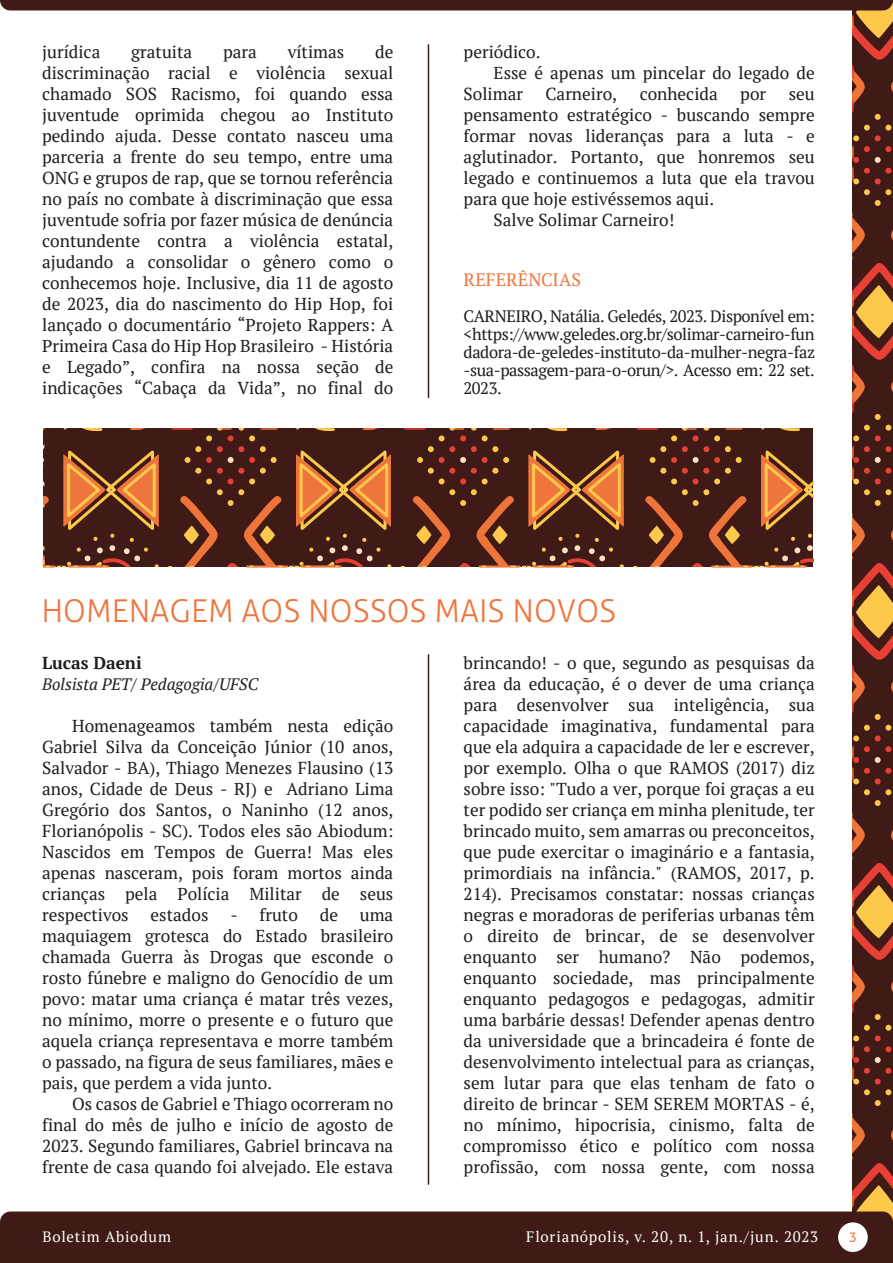
<style>
.page{position:relative;width:893px;height:1263px;background:#fff}
.page>*{position:absolute;margin:0;border:0;box-sizing:border-box;transform-origin:0 0}
.t1{font:300 31.5px "Aller";color:#ee763e}
.t2{font:18px "PT Serif";color:#ee763e}
.t3{font:17.25px/21px "PT Serif";color:#1d1d1b;text-align:justify}
.t4{font:700 17.25px "PT Serif";color:#1d1d1b}
.t5{font:16.5px/18px "PT Serif";letter-spacing:-.025em;color:#1d1d1b;text-align:justify}
.t6{font:italic 16.5px "PT Serif";color:#1d1d1b}
.t7{font:15px "PT Serif";letter-spacing:.055em;color:#fff}
.t8{font:13.05px "Aller";color:#ee763e}
</style>
<div class="page">
<hr style="left:428px;top:45px;width:1px;height:352px;background:#3f1a16">
<hr style="left:428px;top:655px;width:1px;height:529px;background:#3f1a16">
<svg style="left:852px;top:11px;width:41px;height:1200px;background:#6d3621"></svg>
<div style="left:0;top:1211px;width:893px;height:52px;background:#3f1a16"></div>
<div style="left:838px;top:1222px;width:30px;height:30px;background:#fff;border-radius:50%"></div>
<svg style="left:0;top:0;width:893px;height:11px;background:#482520"></svg>
<svg style="left:43px;top:428px;width:771px;height:139px;background:#66331f"></svg>
<p class="t3" style="left:42px;top:41px;width:353px;text-indent:333px">de discriminação racial e violência sexual chamado SOS Racismo, foi quando essa juventude oprimida chegou ao Instituto pedindo ajuda. Desse contato nasceu uma parceria a frente do seu tempo, entre uma ONG e grupos de rap, que se tornou referência no país no combate à discriminação que essa juventude sofria por fazer música de denúncia contundente contra a violência estatal, ajudando a consolidar o gênero como o conhecemos hoje. Inclusive, dia 11 de agosto de 2023, dia do nascimento do Hip Hop, foi lançado o documentário “Projeto Rappers: A Primeira Casa do Hip Hop Brasileiro - História e Legado”, confira na nossa seção de indicações “Cabaça da Vida”, no final do</p>
<p class="t3" style="left:464px;top:41px;width:78px">periódico.</p>
<p class="t3" style="left:42px;top:41px;width:60px">jurídica</p>
<p class="t3" style="left:131px;top:41px;width:63px">gratuita</p>
<p class="t3" style="left:223px;top:41px;width:35px">para</p>
<p class="t3" style="left:288px;top:41px;width:58px">vítimas</p>
<p class="t3" style="left:494px;top:62px;width:323px">Esse é apenas um pincelar do legado de</p>
<p class="t3" style="left:464px;top:83px;width:61px">Solimar</p>
<p class="t3" style="left:545px;top:83px;width:73px">Carneiro,</p>
<p class="t3" style="left:640px;top:83px;width:80px">conhecida</p>
<p class="t3" style="left:740px;top:83px;width:27px">por</p>
<p class="t3" style="left:789px;top:83px;width:28px">seu</p>
<p class="t3" style="left:464px;top:104px;width:353px">pensamento estratégico - buscando sempre</p>
<p class="t3" style="left:464px;top:125px;width:353px">formar novas lideranças para a luta - e</p>
<p class="t3" style="left:464px;top:146px;width:353px">aglutinador. Portanto, que honremos seu</p>
<p class="t3" style="left:464px;top:167px;width:353px">legado e continuemos a luta que ela travou</p>
<p class="t3" style="left:464px;top:188px;width:252px">para que hoje estivéssemos aqui.</p>
<p class="t3" style="left:494px;top:209px;width:182px">Salve Solimar Carneiro!</p>
<p class="t2" style="left:464px;top:268px;width:119px">REFERÊNCIAS</p>
<p class="t5" style="left:464px;top:307px;width:353px">CARNEIRO, Natália. Geledés, 2023. Disponível em: &lt;https://www.geledes.org.br/solimar-carneiro-fun dadora-de-geledes-instituto-da-mulher-negra-faz -sua-passagem-para-o-orun/&gt;. Acesso em: 22 set.<br>2023.</p>
<h1 class="t1" style="left:41px;top:592px;width:576px">HOMENAGEM AOS NOSSOS MAIS NOVOS</h1>
<p class="t4" style="left:42px;top:651px;width:101px">Lucas Daeni</p>
<p class="t6" style="left:42px;top:673px;width:217px">Bolsista PET/ Pedagogia/UFSC</p>
<p class="t3" style="left:42px;top:715px;width:353px;text-indent:30px">Homenageamos também nesta edição Gabriel Silva da Conceição Júnior (10 anos, Salvador - BA), Thiago Menezes Flausino (13 anos, Cidade de Deus - RJ) e Adriano Lima Gregório dos Santos, o Naninho (12 anos, Florianópolis - SC). Todos eles são Abiodum:<br>Nascidos em Tempos de Guerra! Mas eles apenas nasceram, pois foram mortos ainda crianças pela Polícia Militar de seus respectivos</p>
<p class="t3" style="left:464px;top:652px;width:353px">brincando! - o que, segundo as pesquisas da área da educação, é o dever de uma criança para desenvolver sua inteligência, sua capacidade imaginativa, fundamental para que ela adquira a capacidade de ler e escrever, por exemplo. Olha o que RAMOS (2017) diz sobre isso: "Tudo a ver, porque foi graças a eu ter podido ser criança em minha plenitude, ter brincado muito, sem amarras ou preconceitos, que pude exercitar o imaginário e a fantasia, primordiais na infância." (RAMOS, 2017, p.<br>214). Precisamos constatar: nossas crianças negras e moradoras de periferias urbanas têm o direito de brincar, de se desenvolver enquanto ser humano? Não podemos, enquanto sociedade, mas principalmente enquanto pedagogos e pedagogas, admitir uma barbárie dessas! Defender apenas dentro da universidade que a brincadeira é fonte de desenvolvimento intelectual para as crianças, sem lutar para que elas tenham de fato o direito de brincar - SEM SEREM MORTAS - é, no mínimo, hipocrisia, cinismo, falta de compromisso ético e político com nossa profissão, com nossa gente, com nossa</p>
<p class="t3" style="left:151px;top:904px;width:59px">estados</p>
<p class="t3" style="left:230px;top:904px;width:69px">- fruto</p>
<p class="t3" style="left:320px;top:904px;width:20px">de</p>
<p class="t3" style="left:42px;top:904px;width:353px;text-indent:318px">uma maquiagem grotesca do Estado brasileiro chamada Guerra às Drogas que esconde o rosto fúnebre e maligno do Genocídio de um povo: matar uma criança é matar três vezes, no mínimo, morre o presente e o futuro que aquela criança representava e morre também o passado, na figura de seus familiares, mães e pais, que perdem a vida junto.</p>
<p class="t3" style="left:42px;top:1093px;width:353px;text-indent:30px">Os casos de Gabriel e Thiago ocorreram no final do mês de julho e início de agosto de 2023. Segundo familiares, Gabriel brincava na frente de casa quando foi alvejado. Ele estava</p>
<p class="t7" style="left:42px;top:1227px;width:130px">Boletim Abiodum</p>
<p class="t7" style="left:526px;top:1227px;width:293px">Florianópolis, v. 20, n. 1, jan./jun. 2023</p>
<p class="t8" style="left:849px;top:1228px;width:9px">3</p>
</div>
